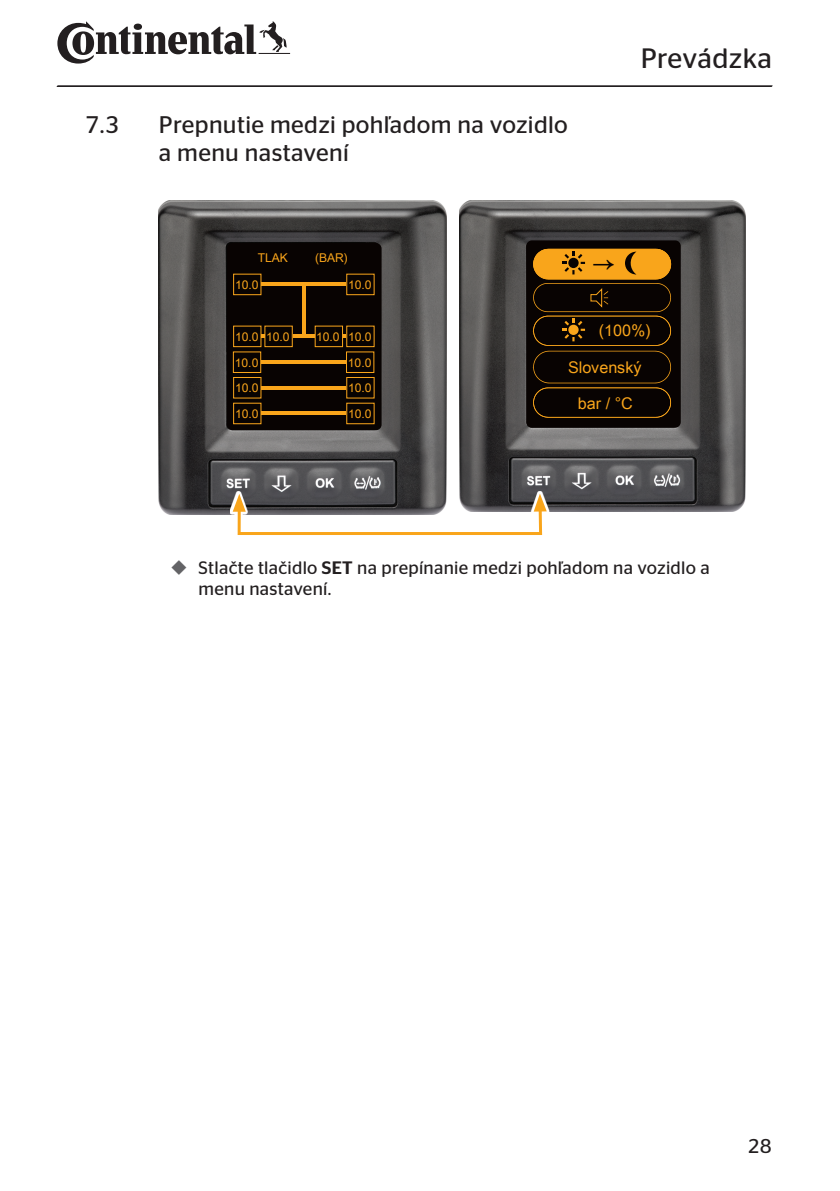
<style>
.page{position:relative;width:840px;height:1191px;background:#fff}
.page>*{position:absolute;margin:0;border:0;box-sizing:border-box;transform-origin:0 0}
.t1{font:32.2px "Arial Unicode MS";color:#080302}
.t2{font:28px "Continental Stag Sans";letter-spacing:.015em;color:#231f20}
.t3{font:24px/28.8px "Continental Stag Sans";letter-spacing:.015em;color:#231f20}
.t4{font:20px "Continental Stag Sans";color:#231f20}
.t5{font:18px/21.6px "Continental Stag Sans";letter-spacing:.015em;color:#231f20}
.t6{font:16.2px "Arial Unicode MS";color:#f9a51b}
.t7{font:12px "Arial Unicode MS";color:#f9a51b}
.s1{font-weight:500}
</style>
<div class="page">
<hr style="left:57px;top:86px;width:714px;height:1px;background:#231f20">
<hr style="left:57px;top:85px;width:715px;height:1px;background:#231f20">
<svg style="left:57px;top:21px;width:233px;height:43px"></svg>
<img style="left:159px;top:200px;width:287px;height:314px">
<div style="left:227px;top:243px;width:154px;height:187px;background:#080302;border-radius:6px"></div>
<hr style="left:246px;top:282px;width:115px;height:4px;background:#f9a51b">
<hr style="left:246px;top:334px;width:115px;height:4px;background:#f9a51b">
<hr style="left:302px;top:282px;width:3px;height:56px;background:#f9a51b">
<div style="left:346px;top:274px;width:28px;height:21px;background:#080302"></div>
<div style="left:346px;top:274px;width:28px;height:21px;border:1px solid #f9a51b"></div>
<div style="left:233px;top:274px;width:28px;height:21px;background:#080302"></div>
<div style="left:233px;top:274px;width:28px;height:21px;border:1px solid #f9a51b"></div>
<hr style="left:246px;top:386px;width:115px;height:4px;background:#f9a51b">
<div style="left:346px;top:377px;width:28px;height:21px;background:#080302"></div>
<div style="left:346px;top:377px;width:28px;height:21px;border:1px solid #f9a51b"></div>
<div style="left:233px;top:377px;width:28px;height:21px;background:#080302"></div>
<div style="left:233px;top:377px;width:28px;height:21px;border:1px solid #f9a51b"></div>
<hr style="left:246px;top:360px;width:115px;height:4px;background:#f9a51b">
<div style="left:346px;top:352px;width:27px;height:20px;background:#080302"></div>
<div style="left:346px;top:351px;width:28px;height:22px;border:1px solid #f9a51b"></div>
<div style="left:233px;top:352px;width:27px;height:20px;background:#080302"></div>
<div style="left:233px;top:351px;width:28px;height:22px;border:1px solid #f9a51b"></div>
<hr style="left:246px;top:411px;width:115px;height:4px;background:#f9a51b">
<div style="left:346px;top:403px;width:28px;height:21px;background:#080302"></div>
<div style="left:346px;top:403px;width:28px;height:21px;border:1px solid #f9a51b"></div>
<div style="left:233px;top:403px;width:28px;height:21px;background:#080302"></div>
<div style="left:233px;top:403px;width:28px;height:21px;border:1px solid #f9a51b"></div>
<div style="left:346px;top:326px;width:28px;height:21px;background:#080302"></div>
<div style="left:346px;top:325px;width:28px;height:22px;border:1px solid #f9a51b"></div>
<div style="left:233px;top:326px;width:28px;height:21px;background:#080302"></div>
<div style="left:233px;top:325px;width:28px;height:22px;border:1px solid #f9a51b"></div>
<div style="left:315px;top:326px;width:27px;height:21px;background:#080302"></div>
<div style="left:314px;top:325px;width:29px;height:22px;border:1px solid #f9a51b"></div>
<div style="left:265px;top:326px;width:27px;height:21px;background:#080302"></div>
<div style="left:264px;top:325px;width:28px;height:22px;border:1px solid #f9a51b"></div>
<img style="left:459px;top:200px;width:286px;height:312px">
<div style="left:526px;top:240px;width:154px;height:188px;background:#080302;border-radius:6px"></div>
<svg style="left:533px;top:249px;width:137px;height:168px"></svg>
<svg style="left:230px;top:491px;width:319px;height:44px"></svg>
<div style="left:237px;top:504px;width:304px;height:31px;border:3px solid #f9a51b"></div>
<svg style="left:232px;top:494px;width:13px;height:18px"></svg>
<svg style="left:533px;top:493px;width:13px;height:18px"></svg>
<h3 class="t3" style="left:85px;top:110px;width:36px">7.3</h3>
<h3 class="t3" style="left:159px;top:110px;width:410px">Prepnutie medzi pohľadom na vozidlo a menu nastavení</h3>
<h2 class="t2" style="left:640px;top:42px;width:133px">Prevádzka</h2>
<p class="t7" style="left:258px;top:249px;width:32px">TLAK</p>
<p class="t7" style="left:315px;top:249px;width:34px">(BAR)</p>
<p class="t7" style="left:235px;top:276px;width:25px">10.0</p>
<p class="t7" style="left:348px;top:276px;width:25px">10.0</p>
<p class="t7" style="left:235px;top:328px;width:56px">10.0 10.0</p>
<p class="t7" style="left:316px;top:328px;width:57px">10.0 10.0</p>
<h1 class="t1" style="left:592px;top:238px;width:24px">→</h1>
<p class="t6" style="left:598px;top:318px;width:53px">(100%)</p>
<p class="t7" style="left:235px;top:353px;width:25px">10.0</p>
<p class="t7" style="left:348px;top:353px;width:25px">10.0</p>
<p class="t7" style="left:235px;top:379px;width:25px">10.0</p>
<p class="t7" style="left:348px;top:379px;width:25px">10.0</p>
<p class="t7" style="left:235px;top:405px;width:25px">10.0</p>
<p class="t7" style="left:348px;top:405px;width:25px">10.0</p>
<p class="t6" style="left:567px;top:355px;width:75px">Slovenský</p>
<p class="t6" style="left:577px;top:391px;width:56px">bar / °C</p>
<p class="t5" style="left:198px;top:556px;width:512px">Stlačte tlačidlo <span class="s1">SET</span> na prepínanie medzi pohľadom na vozidlo a menu nastavení.</p>
<p class="t4" style="left:747px;top:1134px;width:25px">28</p>
</div>
